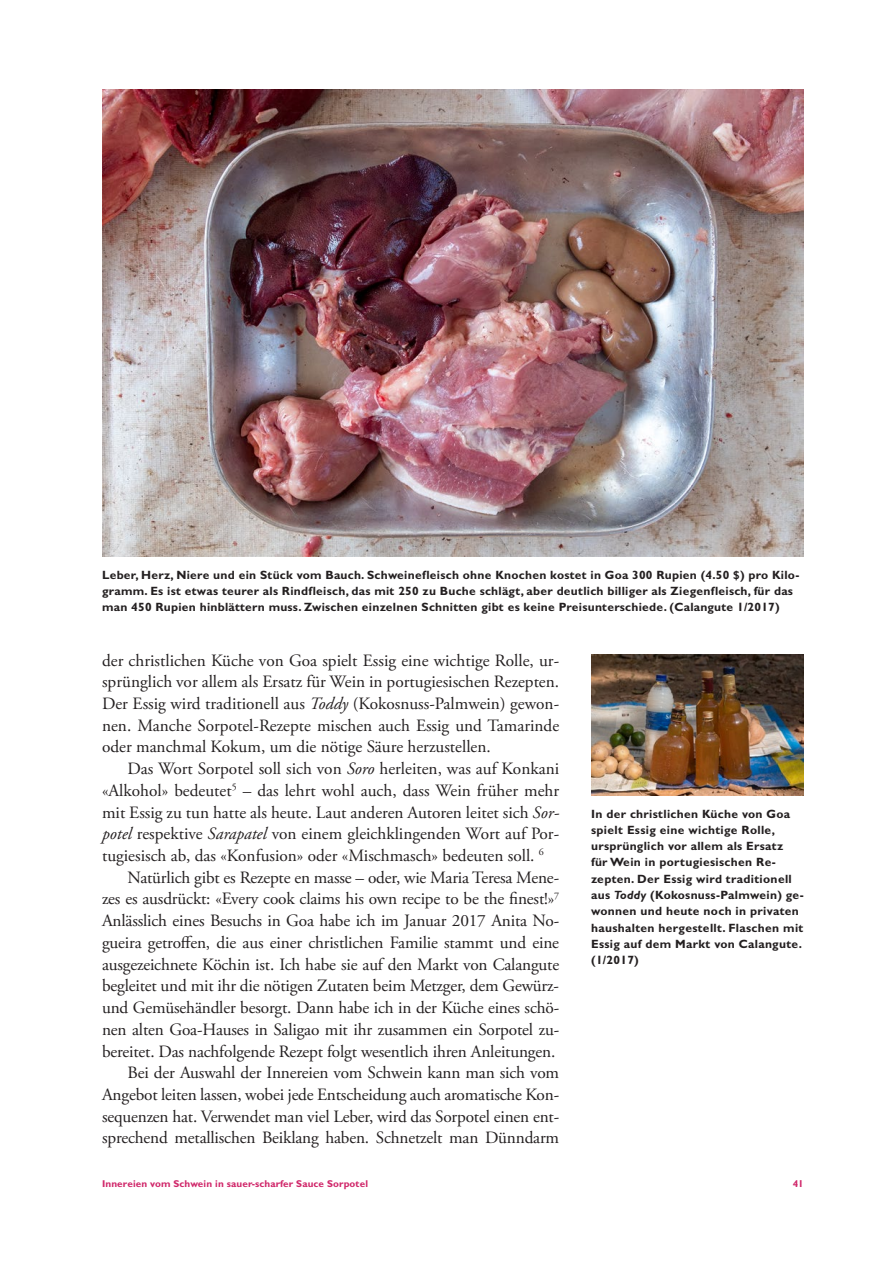
<style>
.page{position:relative;width:893px;height:1263px;background:#fff}
.page>*{position:absolute;margin:0;border:0;box-sizing:border-box;transform-origin:0 0}
.Lauftext_mit_Einzug{font:17.25px/21.8px "Adobe Garamond Pro";letter-spacing:-.01em;color:#231f20;text-align:justify}
.Bildlegende_-_8_Bold{font:700 12px/16.4px "Gill Sans MT Pro";letter-spacing:.02em;color:#231f20}
.t1{font:700 9.9px "Gill Sans MT Pro";letter-spacing:.01em;color:#d0276a}
.s1{font-style:italic}
</style>
<div class="page">
<img style="left:102px;top:89px;width:702px;height:468px">
<img style="left:591px;top:654px;width:213px;height:142px">
<p class="Bildlegende_-_8_Bold" style="left:102px;top:566px;width:699px">Leber, Herz, Niere und ein Stück vom Bauch. Schweinefleisch ohne Knochen kostet in Goa 300 Rupien (4.50 $) pro Kilo&shy;gramm. Es ist etwas teurer als Rindfleisch, das mit 250 zu Buche schlägt, aber deutlich billiger als Ziegenfleisch, für das man 450 Rupien hinblättern muss. Zwischen einzelnen Schnitten gibt es keine Preisunterschiede. (Calangute 1/2017)</p>
<p class="Lauftext_mit_Einzug" style="left:102px;top:650px;width:459px">der christlichen Küche von Goa spielt Essig eine wichtige Rolle, ur&shy;sprünglich vor allem als Ersatz für Wein in portugiesischen Rezepten.<br>Der Essig wird traditionell aus <span class="s1">Toddy</span> (Kokosnuss-Palmwein) gewon&shy;nen. Manche Sorpotel-Rezepte mischen auch Essig und Tamarinde oder manchmal Kokum, um die nötige Säure herzustellen.</p>
<p class="Lauftext_mit_Einzug" style="left:102px;top:758px;width:459px;text-indent:26px">Das Wort Sorpotel soll sich von <span class="s1">Soro</span> herleiten, was auf Konkani «Alkohol» bedeutet<sup>5</sup> – das lehrt wohl auch, dass Wein früher mehr mit Essig zu tun hatte als heute. Laut anderen Autoren leitet sich <span class="s1">Sor&shy;potel</span> respektive <span class="s1">Sarapatel</span> von einem gleichklingenden Wort auf Por&shy;tugiesisch ab, das «Konfusion» oder «Mischmasch» bedeuten soll. <sup>6</sup></p>
<p class="Lauftext_mit_Einzug" style="left:102px;top:867px;width:459px;text-indent:26px">Natürlich gibt es Rezepte en masse – oder, wie Maria Teresa Mene&shy;zes es ausdrückt: «Every cook claims his own recipe to be the finest!»<sup>7<br></sup>Anlässlich eines Besuchs in Goa habe ich im Januar 2017 Anita No&shy;gueira getroffen, die aus einer christlichen Familie stammt und eine ausgezeichnete Köchin ist. Ich habe sie auf den Markt von Calangute begleitet und mit ihr die nötigen Zutaten beim Metzger, dem Gewürz&shy;und Gemüsehändler besorgt. Dann habe ich in der Küche eines schö&shy;nen alten Goa-Hauses in Saligao mit ihr zusammen ein Sorpotel zu&shy;bereitet. Das nachfolgende Rezept folgt wesentlich ihren Anleitungen.</p>
<p class="Lauftext_mit_Einzug" style="left:102px;top:1062px;width:459px;text-indent:26px">Bei der Auswahl der Innereien vom Schwein kann man sich vom Angebot leiten lassen, wobei jede Entscheidung auch aromatische Kon&shy;sequenzen hat. Verwendet man viel Leber, wird das Sorpotel einen ent&shy;sprechend metallischen Beiklang haben. Schnetzelt man Dünndarm</p>
<p class="Bildlegende_-_8_Bold" style="left:591px;top:805px;width:214px">In der christlichen Küche von Goa spielt Essig eine wichtige Rolle, ursprünglich vor allem als Ersatz<br>für Wein in portugiesischen Re&shy;zepten. Der Essig wird traditionell aus <span class="s1">Toddy</span> (Kokosnuss-Palmwein) ge&shy;wonnen und heute noch in privaten haushalten hergestellt. Flaschen mit<br>Essig auf dem Markt von Calangute. (1/2017)</p>
<p class="t1" style="left:102px;top:1177px;width:267px">Innereien vom Schwein in sauer-scharfer Sauce Sorpotel</p>
<p class="t1" style="left:793px;top:1177px;width:13px">41</p>
</div>
